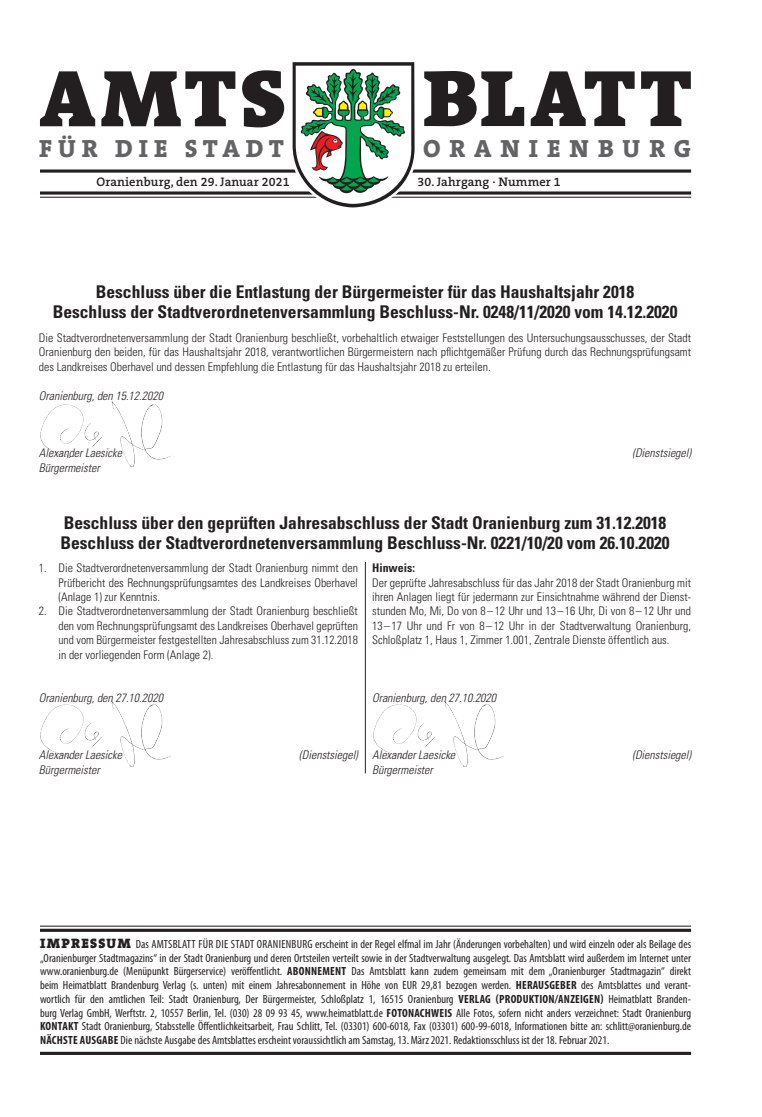
<style>
.page{position:relative;width:762px;height:1117px;background:#fff}
.page>*{position:absolute;margin:0;border:0;box-sizing:border-box;transform-origin:0 0}
.t1{font:800 25px "The Serif B W8";letter-spacing:.235em;color:#636366}
.t2{font:800 25px "The Serif B W8";letter-spacing:.345em;color:#636366}
.t3{font:700 condensed 17.5px/20px "Univers";color:#231f20;text-align:center}
.t4{font:600 12.5px "The Serif B W6";letter-spacing:.01em;color:#231f20}
.t5{font:condensed 11.88px/13.8px "Myriad Pro";color:#231f20;text-align:justify}
.t6{font:300 condensed 11.88px/14.4px "Univers";color:#231f20;text-align:justify}
.t7{font:italic 300 condensed 11.88px "Univers";color:#231f20}
.t8{font:700 condensed 11.88px "Univers";color:#231f20}
.s1{font-family:"The Serif B W9";font-weight:900;font-stretch:normal;font-size:13.75px}
.s2{font-weight:700}
</style>
<div class="page">
<svg style="left:40px;top:71px;width:55px;height:55px"></svg>
<svg style="left:101px;top:71px;width:134px;height:55px"></svg>
<svg style="left:531px;top:71px;width:103px;height:55px"></svg>
<svg style="left:641px;top:71px;width:50px;height:55px"></svg>
<hr style="left:40px;top:191px;width:651px;height:3px;background:#231f20">
<hr style="left:40px;top:197px;width:651px;height:1px;background:#231f20">
<hr style="left:40px;top:169px;width:651px;height:3px;background:#231f20">
<svg style="left:242px;top:62px;width:282px;height:146px"></svg>
<hr style="left:40px;top:928px;width:651px;height:3px;background:#231f20">
<hr style="left:40px;top:925px;width:651px;height:1px;background:#231f20">
<hr style="left:40px;top:1051px;width:651px;height:3px;background:#231f20">
<img style="left:40px;top:401px;width:131px;height:66px">
<img style="left:40px;top:701px;width:131px;height:66px">
<img style="left:373px;top:701px;width:131px;height:66px">
<hr style="left:365px;top:562px;width:1px;height:211px;background:#231f20">
<h1 class="t1" style="left:39px;top:132px;width:246px">FÜR DIE STADT</h1>
<h1 class="t2" style="left:423px;top:131px;width:269px">ORANIENBURG</h1>
<p class="t4" style="left:96px;top:173px;width:195px">Oranienburg, den 29. Januar 2021</p>
<p class="t4" style="left:417px;top:173px;width:145px">30. Jahrgang · Nummer 1</p>
<h2 class="t3" style="left:53px;top:282px;width:626px">Beschluss über die Entlastung der Bürgermeister für das Haushaltsjahr 2018<br>Beschluss der Stadtverordnetenversammlung Beschluss-Nr. 0248/11/2020 vom 14.12.2020</h2>
<p class="t6" style="left:39px;top:330px;width:654px">Die Stadtverordnetenversammlung der Stadt Oranienburg beschließt, vorbehaltlich etwaiger Feststellungen des Untersuchungsausschusses, der Stadt Oranienburg den beiden, für das Haushaltsjahr 2018, verantwortlichen Bürgermeistern nach pflichtgemäßer Prüfung durch das Rechnungsprüfungsamt des Landkreises Oberhavel und dessen Empfehlung die Entlastung für das Haushaltsjahr 2018 zu erteilen.</p>
<p class="t7" style="left:39px;top:388px;width:125px">Oranienburg, den 15.12.2020</p>
<p class="t7" style="left:39px;top:446px;width:85px">Alexander Laesicke</p>
<p class="t7" style="left:632px;top:446px;width:60px">(Dienstsiegel)</p>
<p class="t7" style="left:39px;top:460px;width:62px">Bürgermeister</p>
<h2 class="t3" style="left:60px;top:512px;width:611px;text-align:left">Beschluss über den geprüften Jahresabschluss der Stadt Oranienburg zum 31.12.2018<br>Beschluss der Stadtverordnetenversammlung Beschluss-Nr. 0221/10/20 vom 26.10.2020</h2>
<p class="t6" style="left:58px;top:560px;width:301px;text-indent:-19px">1. Die Stadtverordnetenversammlung der Stadt Oranienburg nimmt den Prüfbericht des Rechnungsprüfungsamtes des Landkreises Oberhavel (Anlage 1) zur Kenntnis.</p>
<p class="t6" style="left:58px;top:604px;width:301px;text-indent:-19px">2. Die Stadtverordnetenversammlung der Stadt Oranienburg beschließt den vom Rechnungsprüfungsamt des Landkreises Oberhavel geprüften und vom Bürgermeister festgestellten Jahresabschluss zum 31.12.2018 in der vorliegenden Form (Anlage 2).</p>
<p class="t7" style="left:39px;top:690px;width:125px">Oranienburg, den 27.10.2020</p>
<p class="t8" style="left:372px;top:560px;width:44px">Hinweis:</p>
<p class="t6" style="left:372px;top:575px;width:320px">Der geprüfte Jahresabschluss für das Jahr 2018 der Stadt Oranienburg mit ihren Anlagen liegt für jedermann zur Einsichtnahme während der Dienst&shy;stunden Mo, Mi, Do von 8 –12 Uhr und 13 –16 Uhr, Di von 8 –12 Uhr und 13 –17 Uhr und Fr von 8–12 Uhr in der Stadtverwaltung Oranienburg, Schloßplatz 1, Haus 1, Zimmer 1.001, Zentrale Dienste öffentlich aus.</p>
<p class="t7" style="left:372px;top:690px;width:125px">Oranienburg, den 27.10.2020</p>
<p class="t7" style="left:39px;top:747px;width:85px">Alexander Laesicke</p>
<p class="t7" style="left:299px;top:747px;width:60px">(Dienstsiegel)</p>
<p class="t7" style="left:39px;top:762px;width:62px">Bürgermeister</p>
<p class="t7" style="left:372px;top:747px;width:85px">Alexander Laesicke</p>
<p class="t7" style="left:632px;top:747px;width:60px">(Dienstsiegel)</p>
<p class="t7" style="left:372px;top:762px;width:62px">Bürgermeister</p>
<p class="t5" style="left:40px;top:936px;width:652px"><span class="s1">IMPRESSUM</span> Das AMTSBLATT FÜR DIE STADT ORANIENBURG erscheint in der Regel elfmal im Jahr (Änderungen vorbehalten) und wird einzeln oder als Beilage des „Oranienburger Stadtmagazins“ in der Stadt Oranienburg und deren Ortsteilen verteilt sowie in der Stadtverwaltung ausgelegt. Das Amtsblatt wird außerdem im Internet unter www.oranienburg.de (Menüpunkt Bürgerservice) veröffentlicht. <span class="s2">ABONNEMENT</span> Das Amtsblatt kann zudem gemeinsam mit dem „Oranienburger Stadtmagazin“ direkt beim Heimatblatt Brandenburg Verlag (s. unten) mit einem Jahresabonnement in Höhe von EUR 29,81 bezogen werden. <span class="s2">HERAUSGEBER</span> des Amtsblattes und verant&shy;wortlich für den amtlichen Teil: Stadt Oranienburg, Der Bürgermeister, Schloßplatz 1, 16515 Oranienburg <span class="s2">VERLAG (PRODUKTION/ANZEIGEN)</span> Heimatblatt Branden&shy;burg Verlag GmbH, Werftstr. 2, 10557 Berlin, Tel. (030) 28 09 93 45, www.heimatblatt.de <span class="s2">FOTONACHWEIS</span> Alle Fotos, sofern nicht anders verzeichnet: Stadt Oranienburg <span class="s2">KONTAKT</span> Stadt Oranienburg, Stabsstelle Öffentlichkeitsarbeit, Frau Schlitt, Tel. (03301) 600-6018, Fax (03301) 600-99-6018, Informationen bitte an: schlitt@oranienburg.de <span class="s2">NÄCHSTE AUSGABE</span> Die nächste Ausgabe des Amtsblattes erscheint voraussichtlich am Samstag, 13. März 2021. Redaktionsschluss ist der 18. Februar 2021.</p>
</div>
